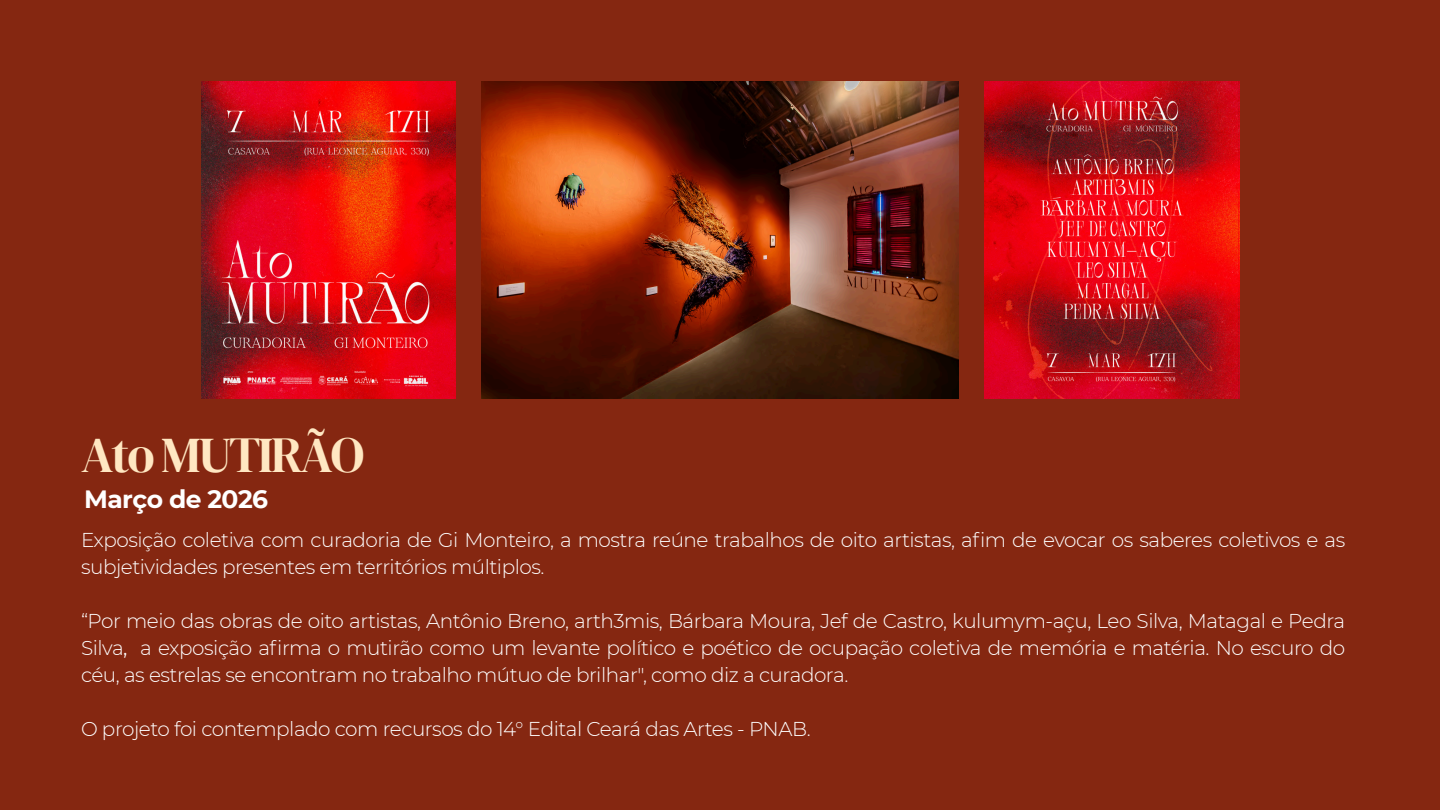
<style>
.page{position:relative;width:1440px;height:810px;background:#852711}
.page>*{position:absolute;margin:0;border:0;box-sizing:border-box;transform-origin:0 0}
.t1{font:50px "DM Serif Display";letter-spacing:-.04em;color:#ffe7c2}
.t2{font:700 25px "Montserrat";letter-spacing:-.025em;color:#fff}
.t3{font:300 20px/27px "Montserrat";letter-spacing:-.025em;color:#fff}
.s1{font-weight:400}
</style>
<div class="page">
<img style="left:201px;top:81px;width:255px;height:317px">
<img style="left:482px;top:81px;width:476px;height:317px">
<img style="left:985px;top:81px;width:254px;height:317px">
<h1 class="t1" style="left:81px;top:420px;width:285px">Ato MUTIRÃO</h1>
<h2 class="t2" style="left:84px;top:484px;width:185px">Março de 2026</h2>
<p class="t3" style="left:81px;top:527px;width:1266px">Exposição coletiva com curadoria de Gi Monteiro, a mostra reúne trabalhos de oito artistas, afim de evocar os saberes coletivos e as subjetividades presentes em territórios múltiplos.</p>
<p class="t3" style="left:81px;top:608px;width:1266px;text-align:justify">“Por meio das obras de oito artistas, Antônio Breno, arth3mis, Bárbara Moura, Jef de Castro, kulumym-açu, Leo Silva, Matagal e Pedra Silva<span class="s1">,</span> a exposição afirma o mutirão como um levante político e poético de ocupação coletiva de memória e matéria. No escuro do céu, as estrelas se encontram no trabalho mútuo de brilhar", como diz a curadora.</p>
<p class="t3" style="left:81px;top:716px;width:731px">O projeto foi contemplado com recursos do 14° Edital Ceará das Artes - PNAB.</p>
</div>
